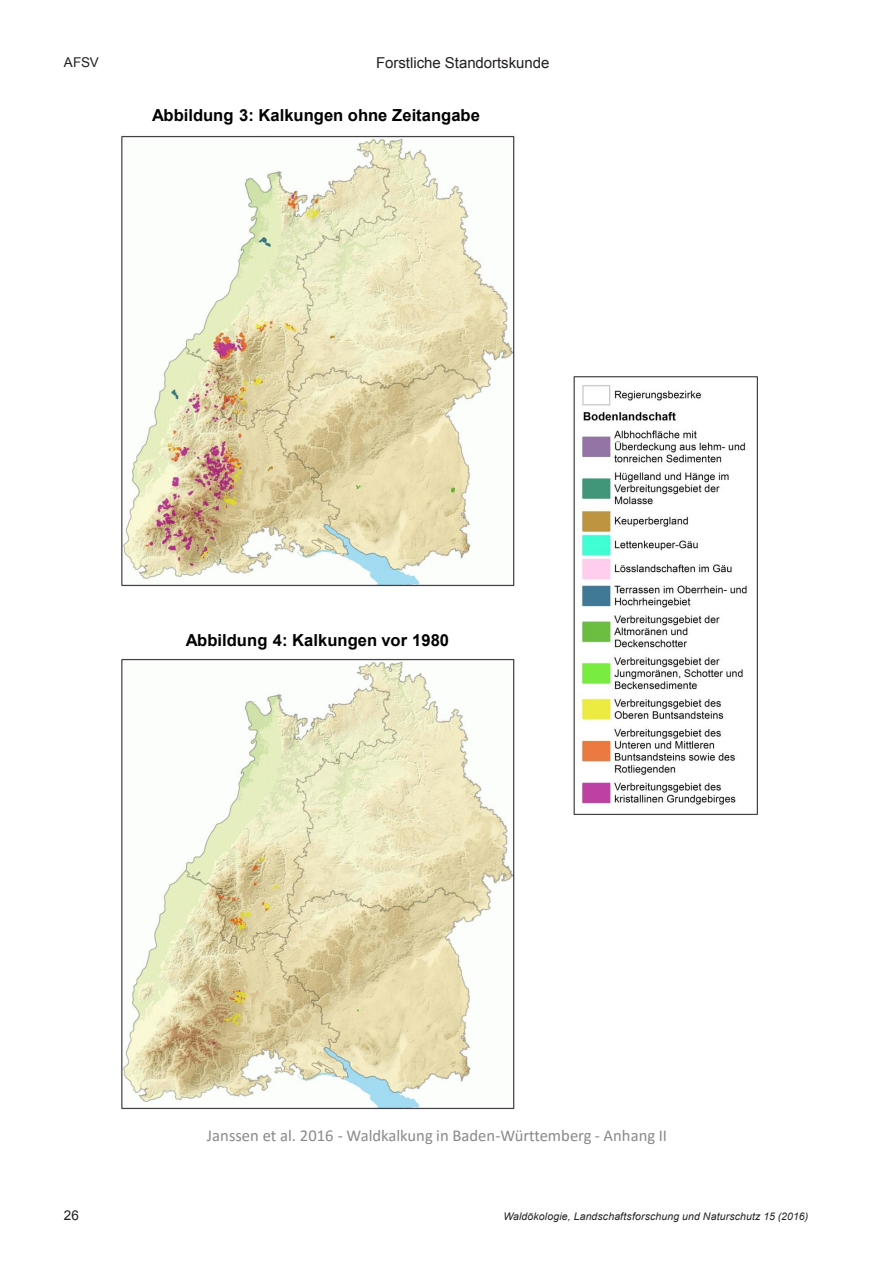
<style>
.page{position:relative;width:893px;height:1263px;background:#fff}
.page>*{position:absolute;margin:0;border:0;box-sizing:border-box;transform-origin:0 0}
.t1{font:700 16.65px "Arial";color:#000}
.t2{font:16.65px "Calibri";color:#898989}
.t3{font:15px "Arial";letter-spacing:-.005em;color:#231f20}
.t4{font:13.5px "Arial";color:#231f20}
.t5{font:italic 10.5px "Arial";letter-spacing:.015em;color:#231f20}
</style>
<div class="page">
<img style="left:121px;top:135px;width:394px;height:452px">
<img style="left:121px;top:658px;width:394px;height:452px">
<img style="left:573px;top:376px;width:185px;height:439px">
<p class="t4" style="left:64px;top:53px;width:37px">AFSV</p>
<p class="t3" style="left:376px;top:53px;width:175px">Forstliche Standortskunde</p>
<p class="t1" style="left:152px;top:104px;width:329px">Abbildung 3: Kalkungen ohne Zeitangabe</p>
<p class="t1" style="left:186px;top:629px;width:265px">Abbildung 4: Kalkungen vor 1980</p>
<p class="t2" style="left:207px;top:1124px;width:462px">Janssen et al. 2016 - Waldkalkung in Baden-Württemberg - Anhang II</p>
<p class="t4" style="left:64px;top:1207px;width:17px">26</p>
<p class="t5" style="left:503px;top:1210px;width:306px">Waldökologie, Landschaftsforschung und Naturschutz 15 (2016)</p>
</div>
